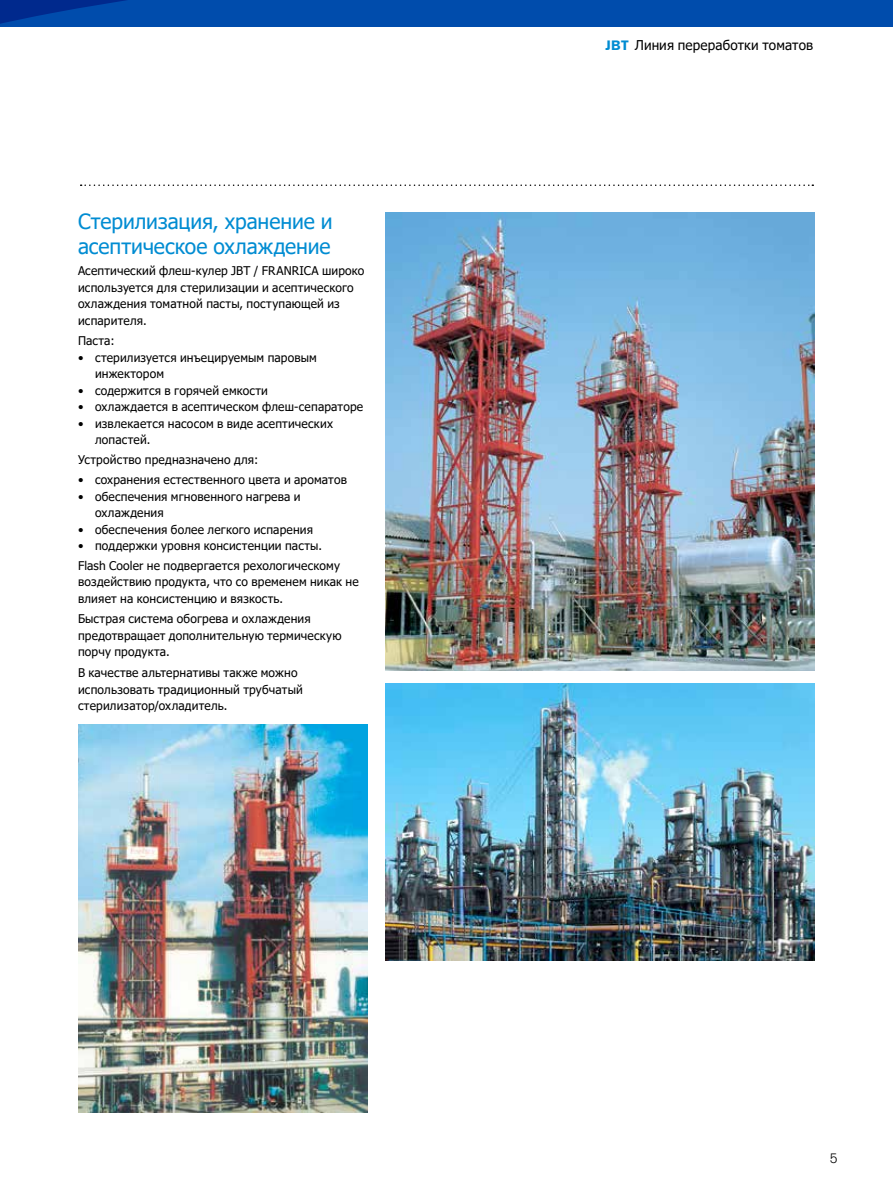
<style>
.page{position:relative;width:893px;height:1191px;background:#fff}
.page>*{position:absolute;margin:0;border:0;box-sizing:border-box;transform-origin:0 0}
.Titolo{font:21px/25.5px "Tahoma";letter-spacing:-.005em;color:#008cd2}
.t1{font:13.5px "Tahoma";letter-spacing:.01em;color:#000}
.t2{font:300 13.5px "Akzidenz Grotesk Pro";color:#000}
.testo{font:12px/16.5px "Tahoma";letter-spacing:.015em;color:#000}
.s1{font-family:"Akzidenz Grotesk Pro";font-weight:700;color:#008cd2}
</style>
<div class="page">
<div style="left:0;top:0;width:893px;height:27px;background:#004cac"></div>
<svg style="left:81px;top:184px;width:732px;height:2px"></svg>
<img style="left:78px;top:724px;width:289px;height:389px">
<img style="left:385px;top:213px;width:430px;height:457px">
<img style="left:385px;top:683px;width:430px;height:277px">
<p class="Titolo" style="left:78px;top:209px;width:256px">Стерилизация, хранение и асептическое охлаждение</p>
<p class="testo" style="left:78px;top:263px;width:288px">Асептический флеш-кулер JBT / FRANRICA широко используется для стерилизации и асептического охлаждения томатной пасты, поступающей из испарителя.</p>
<p class="testo" style="left:78px;top:333px;width:38px">Паста:</p>
<p class="testo" style="left:95px;top:350px;width:223px;text-indent:-17px">• стерилизуется инъецируемым паровым инжектором</p>
<p class="testo" style="left:78px;top:383px;width:191px">• содержится в горячей емкости</p>
<p class="testo" style="left:78px;top:399px;width:287px">• охлаждается в асептическом флеш-сепараторе</p>
<p class="testo" style="left:95px;top:416px;width:239px;text-indent:-17px">• извлекается насосом в виде асептических лопастей.</p>
<p class="testo" style="left:78px;top:451px;width:182px">Устройство предназначено для:</p>
<p class="testo" style="left:78px;top:472px;width:270px">• сохранения естественного цвета и ароматов</p>
<p class="testo" style="left:95px;top:489px;width:207px;text-indent:-17px">• обеспечения мгновенного нагрева и охлаждения</p>
<p class="testo" style="left:78px;top:522px;width:237px">• обеспечения более легкого испарения</p>
<p class="testo" style="left:78px;top:538px;width:245px">• поддержки уровня консистенции пасты.</p>
<p class="testo" style="left:78px;top:557px;width:282px">Flash Cooler не подвергается рехологическому воздействию продукта, что со временем никак не влияет на консистенцию и вязкость.</p>
<p class="testo" style="left:78px;top:611px;width:265px">Быстрая система обогрева и охлаждения предотвращает дополнительную термическую порчу продукта.</p>
<p class="testo" style="left:78px;top:665px;width:226px">В качестве альтернативы также можно использовать традиционный трубчатый стерилизатор/охладитель.</p>
<p class="t1" style="left:605px;top:36px;width:209px"><span class="s1">JBT</span> Линия переработки томатов</p>
<p class="t2" style="left:830px;top:1149px;width:9px">5</p>
</div>
